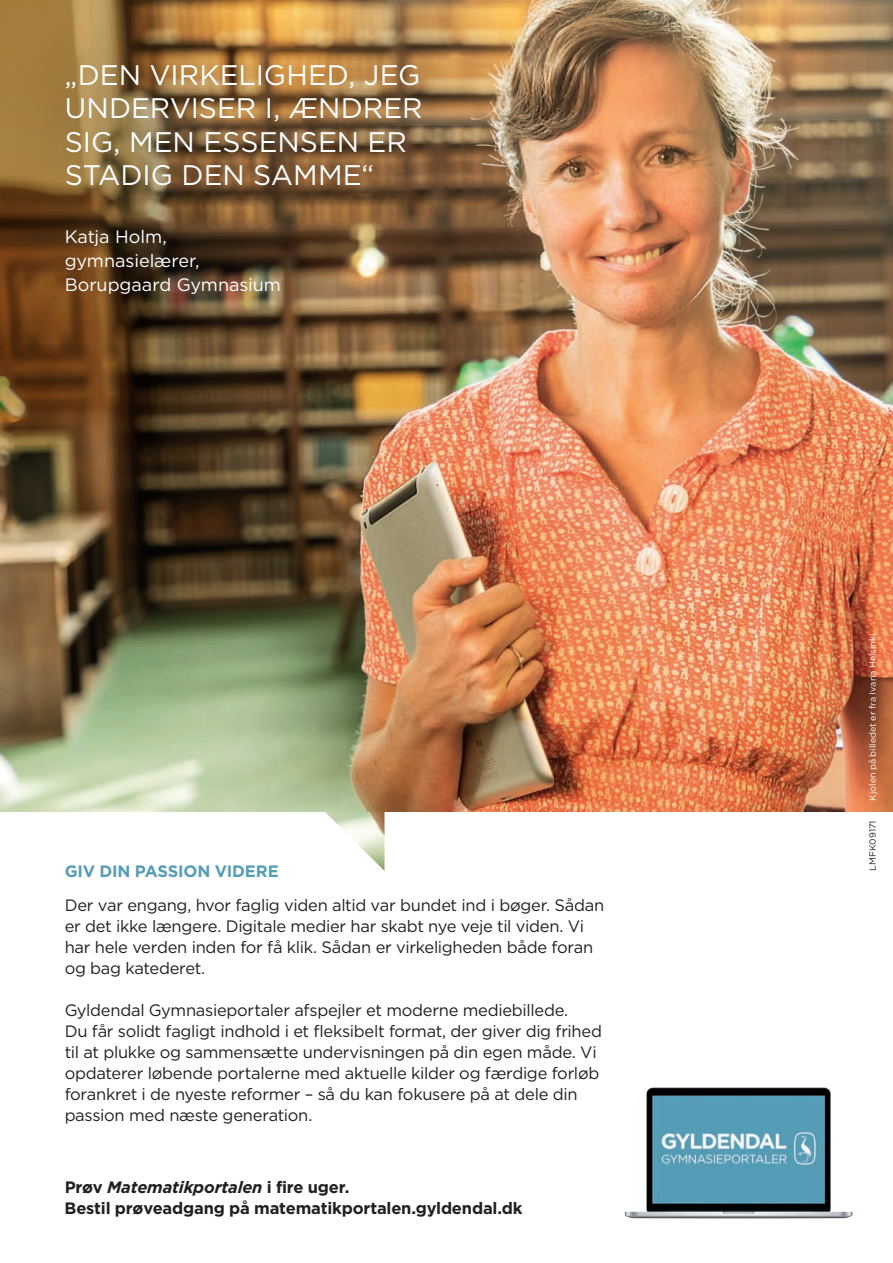
<style>
.page{position:relative;width:893px;height:1263px;background:#fff}
.page>*{position:absolute;margin:0;border:0;box-sizing:border-box;transform-origin:0 0}
.t1{font:28.35px/33.6px "Gotham HTF";color:#fff}
.t2{font:18px/24px "Gotham HTF";letter-spacing:-.005em;color:#fff}
.t3{font:16.5px/21px "Gotham HTF";letter-spacing:-.02em;color:#231f20}
.t4{font:700 16.5px/21px "Gotham HTF";letter-spacing:-.01em;color:#231f20}
.t5{font:700 16.5px "Gotham HTF";letter-spacing:-.01em;color:#559db6}
.t6{font:9px "Gotham HTF";letter-spacing:.005em;color:#fff}
.t7{font:9px "Gotham HTF";letter-spacing:.005em;color:#231f20}
.s1{font-style:italic}
</style>
<div class="page">
<img style="left:319px;top:811px;width:65px;height:60px">
<img style="left:0;top:0;width:893px;height:811px">
<img style="left:624px;top:1087px;width:229px;height:132px">
<svg style="left:0;top:0;width:165px;height:469px;background:#66441f"></svg>
<div style="left:14px;top:11px;width:458px;height:335px;background:#231f20;opacity:.7"></div>
<p class="t1" style="left:65px;top:57px;width:360px">„DEN VIRKELIGHED, JEG<br>UNDERVISER I, ÆNDRER<br>SIG, MEN ESSENSEN ER<br>STADIG DEN SAMME“</p>
<p class="t2" style="left:65px;top:224px;width:218px">Katja Holm, gymnasielærer,<br>Borupgaard Gymnasium</p>
<p class="t5" style="left:65px;top:862px;width:216px">GIV DIN PASSION VIDERE</p>
<p class="t3" style="left:65px;top:894px;width:541px">Der var engang, hvor faglig viden altid var bundet ind i bøger. Sådan er det ikke længere. Digitale medier har skabt nye veje til viden. Vi har hele verden inden for få klik. Sådan er virkeligheden både foran og bag katederet.</p>
<p class="t3" style="left:65px;top:999px;width:539px">Gyldendal Gymnasieportaler afspejler et moderne mediebillede.<br>Du får solidt fagligt indhold i et fleksibelt format, der giver dig frihed til at plukke og sammensætte undervisningen på din egen måde. Vi opdaterer løbende portalerne med aktuelle kilder og færdige forløb forankret i de nyeste reformer – så du kan fokusere på at dele din passion med næste generation.</p>
<p class="t4" style="left:65px;top:1176px;width:460px">Prøv <span class="s1">Matematikportalen</span> i fire uger.<br>Bestil prøveadgang på matematikportalen.gyldendal.dk</p>
<p class="t6" style="left:868px;top:801px;width:169px;rotate:-90deg">Kjolen på billedet er fra Ivana Helsinki</p>
<p class="t7" style="left:868px;top:871px;width:52px;rotate:-90deg">LMFK09171</p>
</div>
